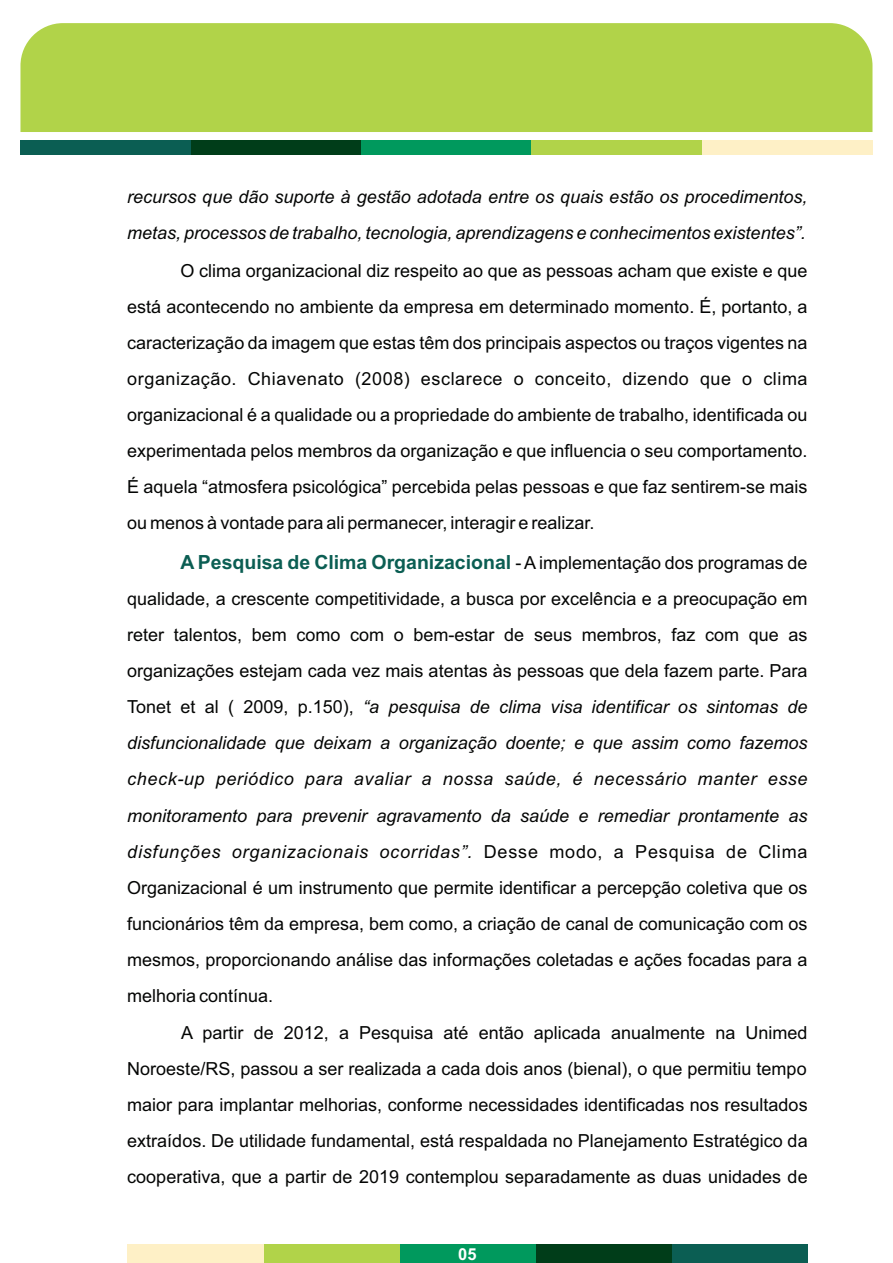
<style>
.page{position:relative;width:893px;height:1263px;background:#fff}
.page>*{position:absolute;margin:0;border:0;box-sizing:border-box;transform-origin:0 0}
.t1{font:700 19.5px "Arial";color:#0b5e53}
.t2{font:18px/36px "Arial";color:#040504;text-align:justify}
.t3{font:italic 18px/36px "Arial";color:#040504}
.t4{font:700 16.5px "Arial";color:#fff}
.s1{font-weight:400;font-size:18px;color:#040504}
.s2{font-style:italic}
</style>
<div class="page">
<div style="left:20px;top:23px;width:852px;height:109px;background:#b1d349"></div>
<div style="left:672px;top:1244px;width:136px;height:19px;background:#0b5e53"></div>
<div style="left:535px;top:1244px;width:137px;height:19px;background:#003d19"></div>
<div style="left:399px;top:1244px;width:136px;height:19px;background:#00995d"></div>
<div style="left:263px;top:1244px;width:136px;height:19px;background:#b1d349"></div>
<div style="left:127px;top:1244px;width:136px;height:19px;background:#fef0c6"></div>
<div style="left:20px;top:140px;width:171px;height:15px;background:#0b5e53"></div>
<div style="left:191px;top:140px;width:170px;height:15px;background:#003d19"></div>
<div style="left:361px;top:140px;width:171px;height:15px;background:#00995d"></div>
<div style="left:532px;top:140px;width:170px;height:15px;background:#b1d349"></div>
<div style="left:702px;top:140px;width:170px;height:15px;background:#fef0c6"></div>
<p class="t3" style="left:127px;top:181px;width:682px">recursos que dão suporte à gestão adotada entre os quais estão os procedimentos, metas, processos de trabalho, tecnologia, aprendizagens e conhecimentos existentes”.</p>
<p class="t2" style="left:127px;top:254px;width:682px;text-indent:53px">O clima organizacional diz respeito ao que as pessoas acham que existe e que está acontecendo no ambiente da empresa em determinado momento. É, portanto, a caracterização da imagem que estas têm dos principais aspectos ou traços vigentes na organização. Chiavenato (2008) esclarece o conceito, dizendo que o clima organizacional é a qualidade ou a propriedade do ambiente de trabalho, identificada ou experimentada pelos membros da organização e que influencia o seu comportamento.<br>É aquela “atmosfera psicológica” percebida pelas pessoas e que faz sentirem-se mais ou menos à vontade para ali permanecer, interagir e realizar.</p>
<p class="t1" style="left:180px;top:555px;width:629px">A Pesquisa de Clima Organizacional <span class="s1">- A implementação dos programas de</span></p>
<p class="t2" style="left:127px;top:583px;width:682px">qualidade, a crescente competitividade, a busca por excelência e a preocupação em reter talentos, bem como com o bem-estar de seus membros, faz com que as organizações estejam cada vez mais atentas às pessoas que dela fazem parte. Para Tonet et al ( 2009, p.150), <span class="s2">“a pesquisa de clima visa identificar os sintomas de disfuncionalidade que deixam a organização doente; e que assim como fazemos check-up periódico para avaliar a nossa saúde, é necessário manter esse monitoramento para prevenir agravamento da saúde e remediar prontamente as disfunções organizacionais ocorridas”.</span> Desse modo, a Pesquisa de Clima Organizacional é um instrumento que permite identificar a percepção coletiva que os funcionários têm da empresa, bem como, a criação de canal de comunicação com os mesmos, proporcionando análise das informações coletadas e ações focadas para a melhoria contínua.</p>
<p class="t2" style="left:127px;top:1016px;width:682px;text-indent:54px">A partir de 2012, a Pesquisa até então aplicada anualmente na Unimed Noroeste/RS, passou a ser realizada a cada dois anos (bienal), o que permitiu tempo maior para implantar melhorias, conforme necessidades identificadas nos resultados extraídos. De utilidade fundamental, está respaldada no Planejamento Estratégico da cooperativa, que a partir de 2019 contemplou separadamente as duas unidades de</p>
<p class="t4" style="left:458px;top:1247px;width:20px">05</p>
</div>
